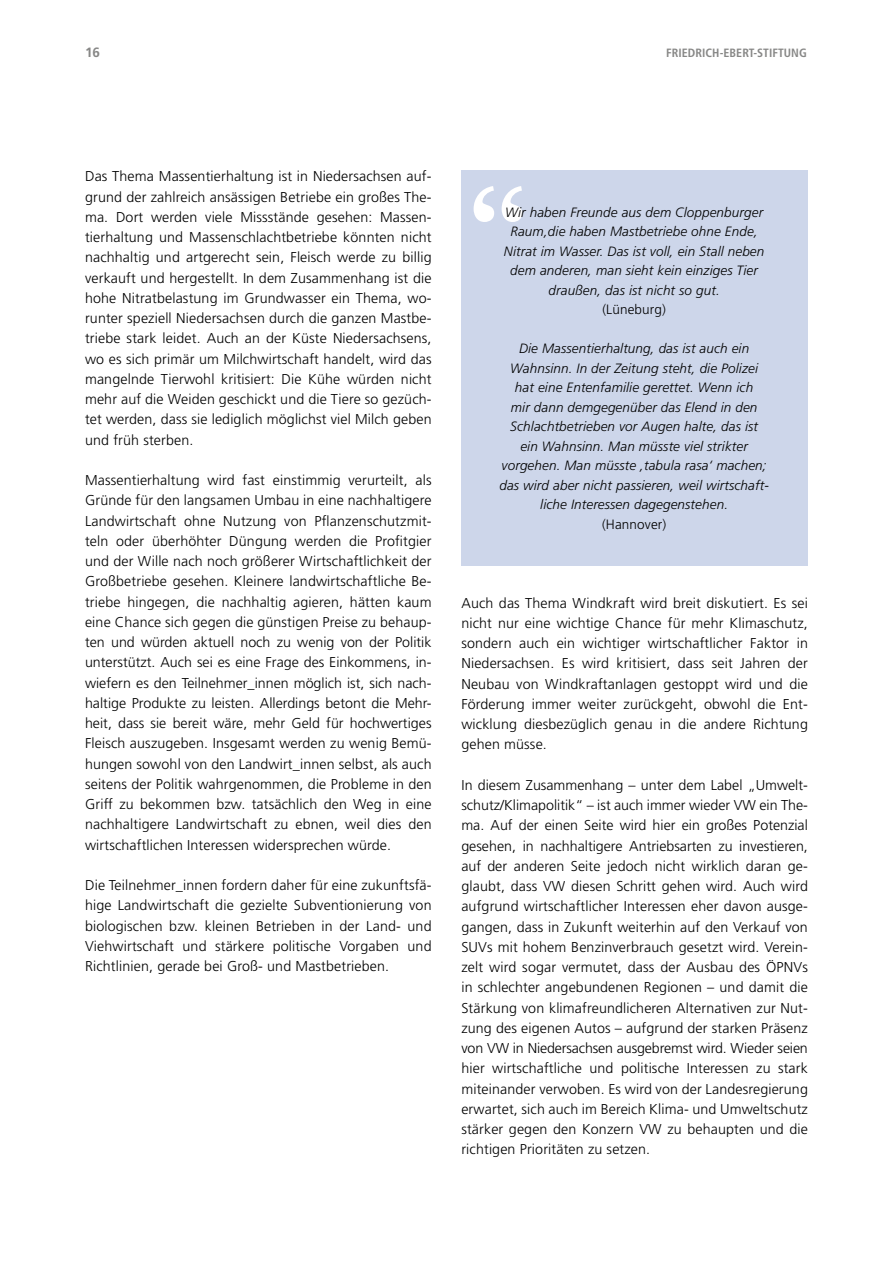
<style>
.page{position:relative;width:893px;height:1263px;background:#fff}
.page>*{position:absolute;margin:0;border:0;box-sizing:border-box;transform-origin:0 0}
.t1{font:300 14.25px/20.2px "Frutiger";letter-spacing:.01em;color:#000;text-align:justify}
.t2{font:italic 300 13.5px/19.5px "Frutiger";letter-spacing:.01em;color:#000;text-align:center}
.t3{font:300 13.5px "Frutiger";letter-spacing:.01em;color:#000}
.t4{font:700 13.5px "Frutiger";color:#878786}
.t5{font:700 condensed 12px "Frutiger";letter-spacing:.005em;color:#878786}
</style>
<div class="page">
<div style="left:461px;top:170px;width:347px;height:396px;background:#cdd6ea"></div>
<svg style="left:474px;top:186px;width:48px;height:36px"></svg>
<p class="t4" style="left:85px;top:45px;width:17px">16</p>
<p class="t5" style="left:666px;top:46px;width:142px">FRIEDRICH-EBERT-STIFTUNG</p>
<p class="t1" style="left:85px;top:166px;width:348px">Das Thema Massentierhaltung ist in Niedersachsen auf&shy;grund der zahlreich ansässigen Betriebe ein großes The&shy;ma. Dort werden viele Missstände gesehen: Massen&shy;tierhaltung und Massenschlachtbetriebe könnten nicht nachhaltig und artgerecht sein, Fleisch werde zu billig verkauft und hergestellt. In dem Zusammenhang ist die hohe Nitratbelastung im Grundwasser ein Thema, wo&shy;runter speziell Niedersachsen durch die ganzen Mastbe&shy;triebe stark leidet. Auch an der Küste Niedersachsens, wo es sich primär um Milchwirtschaft handelt, wird das mangelnde Tierwohl kritisiert: Die Kühe würden nicht mehr auf die Weiden geschickt und die Tiere so gezüch&shy;tet werden, dass sie lediglich möglichst viel Milch geben und früh sterben.</p>
<p class="t1" style="left:85px;top:470px;width:348px">Massentierhaltung wird fast einstimmig verurteilt, als Gründe für den langsamen Umbau in eine nachhaltigere Landwirtschaft ohne Nutzung von Pflanzenschutzmit&shy;teln oder überhöhter Düngung werden die Profitgier und der Wille nach noch größerer Wirtschaftlichkeit der Großbetriebe gesehen. Kleinere landwirtschaftliche Be&shy;triebe hingegen, die nachhaltig agieren, hätten kaum eine Chance sich gegen die günstigen Preise zu behaup&shy;ten und würden aktuell noch zu wenig von der Politik unterstützt. Auch sei es eine Frage des Einkommens, in&shy;wiefern es den Teilnehmer_innen möglich ist, sich nach&shy;haltige Produkte zu leisten. Allerdings betont die Mehr&shy;heit, dass sie bereit wäre, mehr Geld für hochwertiges Fleisch auszugeben. Insgesamt werden zu wenig Bemü&shy;hungen sowohl von den Landwirt_innen selbst, als auch seitens der Politik wahrgenommen, die Probleme in den Griff zu bekommen bzw. tatsächlich den Weg in eine nachhaltigere Landwirtschaft zu ebnen, weil dies den wirtschaftlichen Interessen widersprechen würde.</p>
<p class="t1" style="left:85px;top:875px;width:348px">Die Teilnehmer_innen fordern daher für eine zukunftsfä&shy;hige Landwirtschaft die gezielte Subventionierung von biologischen bzw. kleinen Betrieben in der Land- und Viehwirtschaft und stärkere politische Vorgaben und Richtlinien, gerade bei Groß- und Mastbetrieben.</p>
<p class="t2" style="left:504px;top:202px;width:262px">Wir haben Freunde aus dem Cloppenburger Raum,die haben Mastbetriebe ohne Ende, Nitrat im Wasser. Das ist voll, ein Stall neben dem anderen, man sieht kein einziges Tier draußen, das ist nicht so gut.</p>
<p class="t3" style="left:602px;top:302px;width:65px">(Lüneburg)</p>
<p class="t2" style="left:499px;top:339px;width:271px">Die Massentierhaltung, das ist auch ein Wahnsinn. In der Zeitung steht, die Polizei hat eine Entenfamilie gerettet. Wenn ich<br>mir dann demgegenüber das Elend in den Schlachtbetrieben vor Augen halte, das ist<br>ein Wahnsinn. Man müsste viel strikter vorgehen. Man müsste ,tabula rasa‘ machen; das wird aber nicht passieren, weil wirtschaft&shy;liche Interessen dagegenstehen.</p>
<p class="t3" style="left:602px;top:516px;width:66px">(Hannover)</p>
<p class="t1" style="left:461px;top:592px;width:348px">Auch das Thema Windkraft wird breit diskutiert. Es sei nicht nur eine wichtige Chance für mehr Klimaschutz, sondern auch ein wichtiger wirtschaftlicher Faktor in Niedersachsen. Es wird kritisiert, dass seit Jahren der Neubau von Windkraftanlagen gestoppt wird und die Förderung immer weiter zurückgeht, obwohl die Ent&shy;wicklung diesbezüglich genau in die andere Richtung gehen müsse.</p>
<p class="t1" style="left:461px;top:775px;width:348px">In diesem Zusammenhang – unter dem Label „Umwelt&shy;schutz/Klimapolitik“ – ist auch immer wieder VW ein The&shy;ma. Auf der einen Seite wird hier ein großes Potenzial gesehen, in nachhaltigere Antriebsarten zu investieren, auf der anderen Seite jedoch nicht wirklich daran ge&shy;glaubt, dass VW diesen Schritt gehen wird. Auch wird aufgrund wirtschaftlicher Interessen eher davon ausge&shy;gangen, dass in Zukunft weiterhin auf den Verkauf von SUVs mit hohem Benzinverbrauch gesetzt wird. Verein&shy;zelt wird sogar vermutet, dass der Ausbau des ÖPNVs in schlechter angebundenen Regionen – und damit die Stärkung von klimafreundlicheren Alternativen zur Nut&shy;zung des eigenen Autos – aufgrund der starken Präsenz von VW in Niedersachsen ausgebremst wird. Wieder seien hier wirtschaftliche und politische Interessen zu stark miteinander verwoben. Es wird von der Landesregierung erwartet, sich auch im Bereich Klima- und Umweltschutz stärker gegen den Konzern VW zu behaupten und die richtigen Prioritäten zu setzen.</p>
</div>
